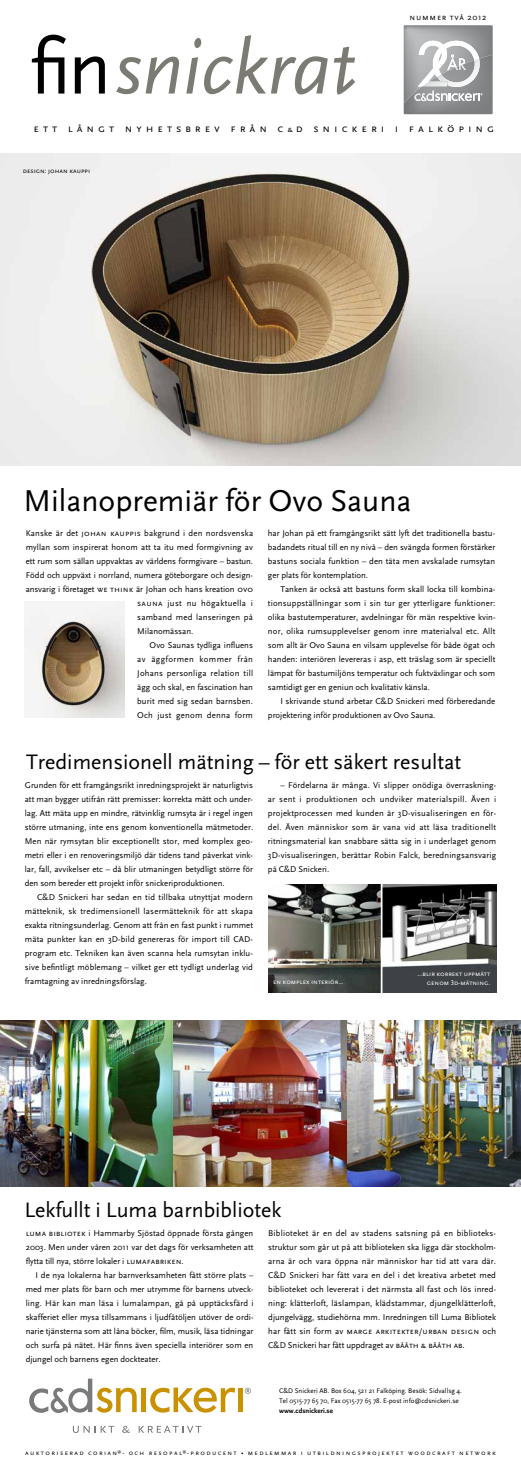
<style>
.page{position:relative;width:521px;height:1474px;background:#fff}
.page>*{position:absolute;margin:0;border:0;box-sizing:border-box;transform-origin:0 0}
.t1{font:italic 79.27px "Scala Sans";color:#7b7b74}
.t2{font:31.5px "Scala Sans";color:#000}
.t3{font:21.88px "Scala Sans";color:#000}
.t4{font:11.38px "Scala Sans Caps";letter-spacing:.35em;color:#000}
.t5{font:8.75px/14px "Scala Sans";color:#000;text-align:justify}
.t6{font:8.75px "Scala Sans Caps";letter-spacing:.015em;color:#000}
.t7{font:8.75px "Scala Sans";letter-spacing:.025em;color:#000}
.t8{font:8.75px "Scala Sans";letter-spacing:.035em;color:#000}
.t9{font:8.75px "Scala Sans";letter-spacing:.02em;color:#000}
.t10{font:8.75px "Scala Sans";letter-spacing:.045em;color:#000}
.t11{font:8.75px "Scala Sans";letter-spacing:.03em;color:#000}
.t12{font:8.75px "Scala Sans Caps";letter-spacing:.08em;color:#000}
.t13{font:7px/9.6px "Scala Sans";color:#000}
.t14{font:7px "Scala Sans Caps";letter-spacing:.2em;color:#000}
.t15{font:7px/8.8px "Scala Sans Caps";color:#fff;text-align:right}
.t16{font:7px "Scala Sans Caps";color:#000}
.t17{font:700 7px "Scala Sans";color:#000}
.s1{font-family:"Scala Sans"}
.s2{font-style:normal;font-size:79.71px;color:#000}
.s3{font-size:8.75px}
.s4{font-family:"Scala Sans Caps"}
</style>
<div class="page">
<img style="left:0;top:154px;width:521px;height:311px">
<svg style="left:29px;top:1378px;width:108px;height:35px"></svg>
<hr style="left:142px;top:1388px;width:4px;height:23px;background:#ca9100">
<svg style="left:150px;top:1387px;width:85px;height:25px"></svg>
<div style="left:238px;top:1388px;width:5px;height:23px;background:#ca9100"></div>
<svg style="left:73px;top:1425px;width:41px;height:7px"></svg>
<svg style="left:122px;top:1425px;width:8px;height:7px"></svg>
<svg style="left:139px;top:1425px;width:62px;height:7px"></svg>
<svg style="left:245px;top:1387px;width:6px;height:6px"></svg>
<img style="left:404px;top:25px;width:89px;height:30px">
<img style="left:404px;top:55px;width:89px;height:59px">
<svg style="left:414px;top:41px;width:68px;height:60px"></svg>
<img style="left:0;top:1020px;width:174px;height:166px">
<img style="left:174px;top:1020px;width:174px;height:166px">
<img style="left:348px;top:1020px;width:173px;height:166px">
<img style="left:25px;top:601px;width:100px;height:116px">
<img style="left:268px;top:884px;width:228px;height:108px">
<hr style="left:381px;top:879px;width:1px;height:122px;background:#fff">
<p class="t12" style="left:410px;top:12px;width:78px">nummer två <span class="s1">2012</span></p>
<h1 class="t1" style="left:30px;top:25px;width:328px"><span class="s2">fin</span>snickrat</h1>
<h3 class="t4" style="left:34px;top:122px;width:462px">ett långt nyhetsbrev från c<span class="s3">&amp;</span>d snickeri i falköping</h3>
<p class="t16" style="left:23px;top:166px;width:69px">design: johan kauppi</p>
<h2 class="t2" style="left:23px;top:483px;width:389px">Milanopremiär för Ovo Sauna</h2>
<p class="t5" style="left:26px;top:526px;width:229px">Kanske är det <span class="s4">johan kauppis</span> bakgrund i den nordsvenska</p>
<p class="t5" style="left:26px;top:540px;width:229px">myllan som inspirerat honom att ta itu med formgivning av</p>
<p class="t5" style="left:26px;top:554px;width:229px">ett rum som sällan uppvaktas av världens formgivare – bastun.</p>
<p class="t5" style="left:26px;top:568px;width:229px">Född och uppväxt i norrland, numera göteborgare och design-</p>
<p class="t5" style="left:26px;top:582px;width:229px">ansvarig i företaget <span class="s4">we think</span> är Johan och hans kreation <span class="s4">ovo</span></p>
<p class="t8" style="left:137px;top:598px;width:117px"><span class="s4">sauna</span> just nu högaktuella i</p>
<p class="t9" style="left:137px;top:612px;width:117px">samband med lanseringen på</p>
<p class="t5" style="left:137px;top:624px;width:58px">Milanomässan.</p>
<p class="t5" style="left:150px;top:638px;width:105px">Ovo Saunas tydliga influens</p>
<p class="t10" style="left:137px;top:654px;width:117px">av äggformen kommer från</p>
<p class="t7" style="left:137px;top:668px;width:117px">Johans personliga relation till</p>
<p class="t5" style="left:137px;top:680px;width:117px">ägg och skal, en fascination han</p>
<p class="t5" style="left:137px;top:694px;width:117px">burit med sig sedan barnsben.</p>
<p class="t11" style="left:137px;top:710px;width:117px">Och just genom denna form</p>
<p class="t5" style="left:268px;top:526px;width:229px">har Johan på ett framgångsrikt sätt lyft det traditionella bastu&shy;badandets ritual till en ny nivå – den svängda formen förstärker bastuns sociala funktion – den täta men avskalade rumsytan ger plats för kontemplation.</p>
<p class="t5" style="left:268px;top:582px;width:229px;text-indent:12px">Tanken är också att bastuns form skall locka till kombina&shy;tionsuppställningar som i sin tur ger ytterligare funktioner: olika bastutemperaturer, avdelningar för män respektive kvin&shy;nor, olika rumsupplevelser genom inre materialval etc. Allt som allt är Ovo Sauna en vilsam upplevelse för både ögat och handen: interiören levereras i asp, ett träslag som är speciellt lämpat för bastumiljöns temperatur och fuktväxlingar och som samtidigt ger en geniun och kvalitativ känsla.</p>
<p class="t5" style="left:268px;top:694px;width:229px;text-indent:12px">I skrivande stund arbetar C&amp;D Snickeri med förberedande projektering inför produktionen av Ovo Sauna.</p>
<h3 class="t3" style="left:26px;top:750px;width:437px">Tredimensionell mätning – för ett säkert resultat</h3>
<p class="t5" style="left:25px;top:778px;width:230px;text-align:left">Grunden för ett framgångsrikt inredningsprojekt är naturligtvis att man bygger utifrån rätt premisser: korrekta mått och under&shy;lag. Att mäta upp en mindre, rätvinklig rumsyta är i regel ingen större utmaning, inte ens genom konventionella mätmetoder.<br>Men när rymsytan blir exceptionellt stor, med komplex geo&shy;metri eller i en renoveringsmiljö där tidens tand påverkat vink&shy;lar, fall, avvikelser etc – då blir utmaningen betydligt större för den som bereder ett projekt inför snickeriproduktionen.</p>
<p class="t5" style="left:25px;top:890px;width:230px;text-indent:12px">C&amp;D Snickeri har sedan en tid tillbaka utnyttjat modern mätteknik, sk tredimensionell lasermätteknik för att skapa exakta ritningsunderlag. Genom att från en fast punkt i rummet mäta punkter kan en 3D-bild genereras för import till CAD&shy;program etc. Tekniken kan även scanna hela rumsytan inklu&shy;sive befintligt möblemang – vilket ger ett tydligt underlag vid framtagning av inredningsförslag.</p>
<p class="t5" style="left:268px;top:778px;width:230px;text-indent:12px">– Fördelarna är många. Vi slipper onödiga överraskning&shy;ar sent i produktionen och undviker materialspill. Även i projektprocessen med kunden är 3D-visualiseringen en för&shy;del. Även människor som är vana vid att läsa traditionellt ritningsmaterial kan snabbare sätta sig in i underlaget genom 3D-visualiseringen, berättar Robin Falck, beredningsansvarig på C&amp;D Snickeri.</p>
<p class="t15" style="left:273px;top:977px;width:72px">en komplex interiör...</p>
<p class="t15" style="left:417px;top:969px;width:74px">...blir korrekt uppmätt genom 3d-mätning.</p>
<h3 class="t3" style="left:24px;top:1198px;width:258px">Lekfullt i Luma barnbibliotek</h3>
<p class="t5" style="left:26px;top:1226px;width:229px"><span class="s4">luma bibliotek</span> i Hammarby Sjöstad öppnade första gången 2003. Men under våren 2011 var det dags för verksamheten att flytta till nya, större lokaler i <span class="s4">lumafabriken</span>.</p>
<p class="t5" style="left:26px;top:1268px;width:229px;text-indent:10px">I de nya lokalerna har barnverksamheten fått större plats – med mer plats för barn och mer utrymme för barnens utveck&shy;ling. Här kan man läsa i lumalampan, gå på upptäcksfärd i skafferiet eller mysa tillsammans i ljudfåtöljen utöver de ordi&shy;narie tjänsterna som att låna böcker, film, musik, läsa tidningar och surfa på nätet. Här finns även speciella interiörer som en djungel och barnens egen dockteater.</p>
<p class="t5" style="left:268px;top:1226px;width:229px">Biblioteket är en del av stadens satsning på en biblioteks&shy;struktur som går ut på att biblioteken ska ligga där stockholm&shy;arna är och vara öppna när människor har tid att vara där.<br>C&amp;D Snickeri har fått vara en del i det kreativa arbetet med biblioteket och levererat i det närmsta all fast och lös inred&shy;ning: klätterloft, läslampan, klädstammar, djungelklätterloft, djungelvägg, studiehörna mm. Inredningen till Luma Bibliotek</p>
<p class="t6" style="left:268px;top:1326px;width:229px"><span class="s1">har fått sin form av</span> marge arkitekter/urban design <span class="s1">och</span></p>
<p class="t5" style="left:268px;top:1338px;width:198px">C&amp;D Snickeri har fått uppdraget av <span class="s4">bååth &amp; bååth ab</span>.</p>
<p class="t13" style="left:279px;top:1386px;width:184px">C&amp;D Snickeri AB. Box 604, 521 21 Falköping. Besök: Sidvallsg 4.<br>Tel 0515-77 65 70, Fax 0515-77 65 78. E-post info@cdsnickeri.se</p>
<p class="t17" style="left:279px;top:1406px;width:55px">www.cdsnickeri.se</p>
<p class="t14" style="left:25px;top:1448px;width:472px">auktoriserad corian<sup>®</sup>- och resopal<sup>®</sup>-producent <span class="s1">•</span> medlemmar i utbildningsprojektet woodcraft network</p>
</div>
